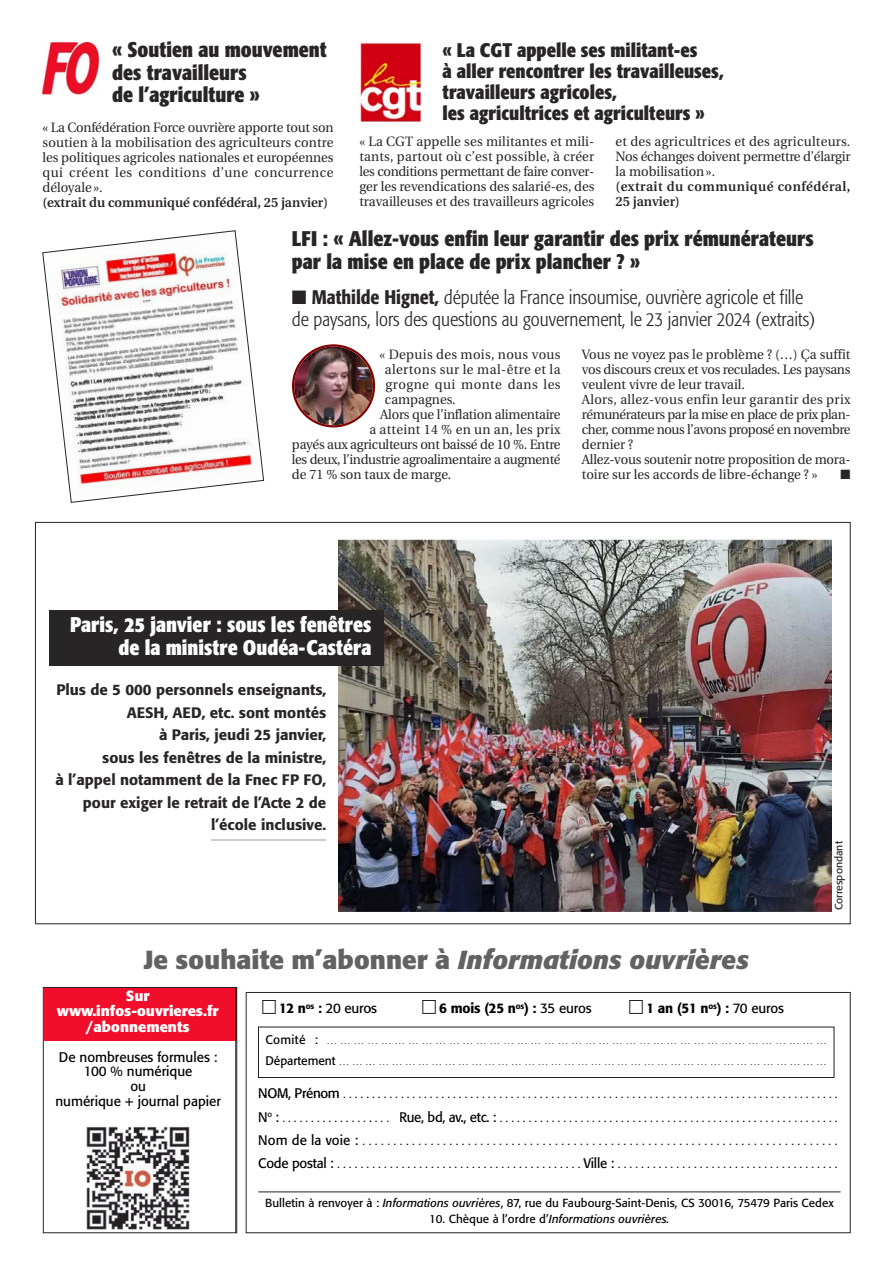
<style>
.page{position:relative;width:893px;height:1263px;background:#fff}
.page>*{position:absolute;margin:0;border:0;box-sizing:border-box;transform-origin:0 0}
.t1{font:italic 700 25.95px "Formata";color:#636263}
.t2{font:700 condensed 21px/22.5px "Formata";color:#272526}
.t3{font:700 condensed 21px/22.5px "Formata";color:#fff;text-align:right}
.t4{font:300 condensed 19.5px/22.5px "Formata";color:#272526}
.t5{font:700 condensed 19.5px/21px "Formata";color:#272526}
.t6{font:500 15px/22.5px "Formata";color:#272526;text-align:right}
.t7{font:700 14.55px "Formata";color:#fff}
.t8{font:300 13.8px/23.2px "Formata";color:#000;text-align:justify}
.t9{font:13.8px/14.5px "Formata";color:#000;text-align:center}
.t10{font:500 13.8px "Formata";letter-spacing:-.01em;color:#000}
.t11{font:13.5px/15px "Utopia";letter-spacing:-.005em;color:#272526;text-align:justify}
.t12{font:13.5px "Utopia";letter-spacing:.035em;color:#272526}
.t13{font:13.5px "Utopia";letter-spacing:-.03em;color:#272526}
.t14{font:600 13.5px "Utopia";color:#272526}
.t15{font:600 13.5px/15px "Utopia";letter-spacing:.035em;color:#272526}
.t16{font:13.5px "Utopia";letter-spacing:.02em;color:#272526}
.t17{font:13.5px "Utopia";letter-spacing:.025em;color:#272526}
.t18{font:13.5px "Zapf Dingbats ITC";color:#272526}
.t19{font:12.3px/20.5px "Formata";letter-spacing:-.005em;color:#000}
.t20{font:11.7px "Formata";letter-spacing:.005em;color:#000}
.t21{font:italic 11.7px "Formata";letter-spacing:.005em;color:#000}
.t22{font:300 10.95px/20.5px "Formata";color:#000}
.t23{font:10.5px "Formata";color:#272526}
.s1{font-weight:500}
.s2{font-style:normal}
.s3{font-weight:400}
.s4{font-weight:300;font-size:10.95px}
.s5{font-style:italic}
</style>
<div class="page">
<img style="left:43px;top:43px;width:57px;height:52px">
<img style="left:359px;top:43px;width:63px;height:79px">
<svg style="left:42px;top:230px;width:222px;height:273px"></svg>
<img style="left:292px;top:344px;width:83px;height:83px">
<img style="left:338px;top:539px;width:493px;height:373px">
<div style="left:49px;top:610px;width:334px;height:55px;background:#272526"></div>
<hr style="left:211px;top:839px;width:115px;height:2px;background:#bebebe">
<div style="left:258px;top:1027px;width:576px;height:51px;border:1px solid #231f20"></div>
<hr style="left:258px;top:1191px;width:583px;height:1px;background:#231f20">
<div style="left:246px;top:992px;width:604px;height:241px;border:1px solid #272526"></div>
<div style="left:45px;top:989px;width:190px;height:52px;background:#f00e2b"></div>
<img style="left:86px;top:1126px;width:104px;height:104px">
<div style="left:43px;top:987px;width:194px;height:246px;border:1px solid #272526"></div>
<h2 class="t2" style="left:112px;top:40px;width:216px">« Soutien au mouvement des travailleurs<br>de l’agriculture »</h2>
<h3 class="t5" style="left:443px;top:42px;width:283px">« La CGT appelle ses militant-es<br>à aller rencontrer les travailleuses, travailleurs agricoles,<br>les agricultrices et agriculteurs »</h3>
<p class="t11" style="left:359px;top:136px;width:236px">« La CGT appelle ses militantes et mili&shy;tants, partout où c’est possible, à créer les conditions permettant de faire conver&shy;ger les revendications des salarié-es, des travailleuses et des travailleurs agricoles</p>
<p class="t11" style="left:616px;top:136px;width:236px">et des agricultrices et des agriculteurs.<br>Nos échanges doivent permettre d’élargir la mobilisation ».</p>
<p class="t11" style="left:43px;top:121px;width:293px">« La Confédération Force ouvrière apporte tout son soutien à la mobilisation des agriculteurs contre les politiques agricoles nationales et européennes qui créent les conditions d’une concurrence déloyale ».</p>
<p class="t14" style="left:43px;top:197px;width:287px">(extrait du communiqué confédéral, 25 janvier)</p>
<p class="t15" style="left:616px;top:181px;width:236px">(extrait du communiqué confédéral,<br>25 janvier)</p>
<h2 class="t2" style="left:292px;top:229px;width:523px">LFI : « Allez-vous enfin leur garantir des prix rémunérateurs par la mise en place de prix plancher ? »</h2>
<h3 class="t4" style="left:292px;top:287px;width:525px">■ <span class="s1">Mathilde Hignet,</span> députée la France insoumise, ouvrière agricole et fille de paysans, lors des questions au gouvernement, le 23 janvier 2024 (extraits)</h3>
<p class="t17" style="left:379px;top:349px;width:183px">« Depuis des mois, nous vous</p>
<p class="t12" style="left:385px;top:364px;width:177px">alertons sur le mal-être et la</p>
<p class="t12" style="left:386px;top:379px;width:176px">grogne qui monte dans les</p>
<p class="t11" style="left:385px;top:393px;width:72px">campagnes.</p>
<p class="t11" style="left:380px;top:408px;width:182px">Alors que l’inflation alimentaire</p>
<p class="t16" style="left:369px;top:423px;width:193px">a atteint 14 % en un an, les prix</p>
<p class="t11" style="left:292px;top:438px;width:270px">payés aux agriculteurs ont baissé de 10 %. Entre</p>
<p class="t13" style="left:292px;top:453px;width:270px">les deux, l’industrie agroalimentaire a augmenté</p>
<p class="t11" style="left:292px;top:468px;width:161px">de 71 % son taux de marge.</p>
<p class="t11" style="left:582px;top:348px;width:270px;text-align:left">Vous ne voyez pas le problème ? (…) Ça suffit vos discours creux et vos reculades. Les paysans veulent vivre de leur travail.<br>Alors, allez-vous enfin leur garantir des prix rémunérateurs par la mise en place de prix plan&shy;cher, comme nous l’avons proposé en novembre dernier ?<br>Allez-vous soutenir notre proposition de mora&shy;toire sur les accords de libre-échange ? »</p>
<p class="t18" style="left:840px;top:468px;width:11px">■</p>
<h2 class="t3" style="left:70px;top:615px;width:303px">Paris, 25 janvier : sous les fenêtres de la ministre Oudéa-Castéra</h2>
<p class="t6" style="left:55px;top:680px;width:272px">Plus de 5 000 personnels enseignants,<br>AESH, AED, etc. sont montés<br>à Paris, jeudi 25 janvier,<br>sous les fenêtres de la ministre,<br>à l’appel notamment de la Fnec FP FO, pour exiger le retrait de l’Acte 2 de l’école inclusive.</p>
<p class="t23" style="left:834px;top:910px;width:71px;rotate:-90deg">Correspondant</p>
<h1 class="t1" style="left:144px;top:949px;width:607px"><span class="s2">Je souhaite m’abonner à</span> Informations ouvrières</h1>
<p class="t7" style="left:126px;top:989px;width:25px">Sur</p>
<p class="t7" style="left:57px;top:1005px;width:163px">www.infos-ouvrieres.fr</p>
<p class="t9" style="left:55px;top:1051px;width:167px">De nombreuses formules :<br>100 % numérique<br>ou<br>numérique + journal papier</p>
<p class="t7" style="left:86px;top:1020px;width:105px">/abonnements</p>
<p class="t9" style="left:279px;top:1002px;width:99px"><span class="s1">12 n</span><sup>os</sup> <span class="s1">:</span> 20 euros</p>
<p class="t10" style="left:439px;top:1002px;width:154px">6 mois (25 n<sup>os</sup>) : <span class="s3">35 euros</span></p>
<p class="t10" style="left:646px;top:1002px;width:139px">1 an (51 n<sup>os</sup>) : <span class="s3">70 euros</span></p>
<p class="t19" style="left:265px;top:1030px;width:114px">Comité : <span class="s4">… … … …<br></span>Département <span class="s4">… … …</span></p>
<p class="t22" style="left:378px;top:1030px;width:450px">……………………………………………………………………………………… …………………………………………………………………………………………</p>
<p class="t8" style="left:258px;top:1083px;width:581px"><span class="s3">NOM, Prénom</span> . . . . ..................................................................................<br><span class="s3">N</span><sup>o</sup> <span class="s3">:</span> ................... <span class="s3">Rue, bd, av., etc. :</span>...........................................................<br><span class="s3">Nom de la voie :</span> . ............................................................................<br><span class="s3">Code postal :</span> . . . . . .....................................<span class="s3">Ville :</span> ......................................</p>
<p class="t20" style="left:265px;top:1197px;width:570px">Bulletin à renvoyer à : <span class="s5">Informations ouvrières</span>, 87, rue du Faubourg-Saint-Denis, CS 30016, 75479 Paris Cedex</p>
<p class="t21" style="left:429px;top:1214px;width:242px"><span class="s2">10. Chèque à l’ordre d’</span>Informations ouvrières.</p>
</div>
